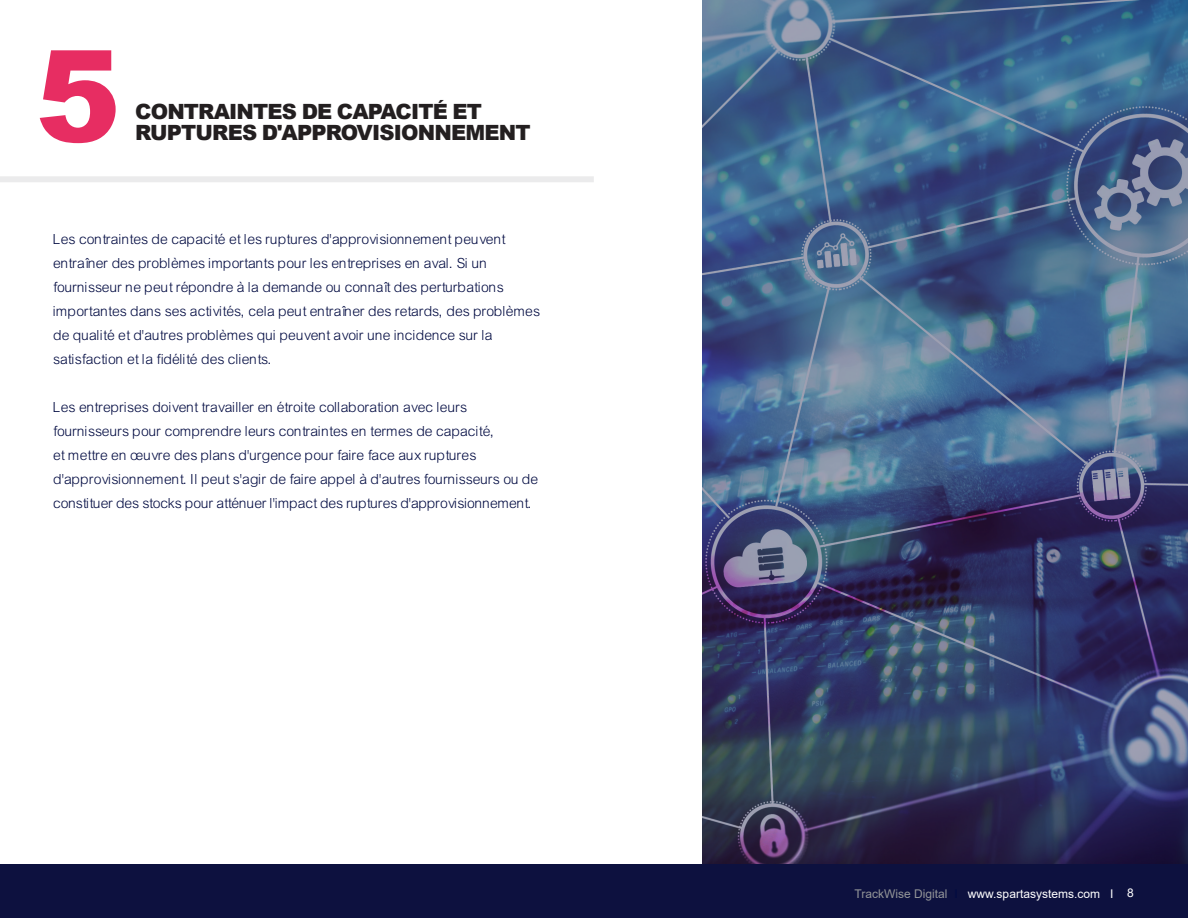
<style>
.page{position:relative;width:1188px;height:918px;background:#fff}
.page>*{position:absolute;margin:0;border:0;box-sizing:border-box;transform-origin:0 0}
.t1{font:900 127.5px "Arial";color:#e72d62}
.Bodycopy{font:900 21px/21px "Arial";letter-spacing:-.04em;color:#231f20}
.Bodycopy-2{font:15px/24px "Arial Lgt";color:#000a41}
.t2{font:12px "Arial";color:#fff}
.s1{color:#939598}
.s2{color:#000a41}
</style>
<div class="page">
<div style="left:0;top:864px;width:1188px;height:54px;background:#0d113f"></div>
<svg style="left:702px;top:0;width:486px;height:864px;background:#3f547c"></svg>
<div style="left:0;top:176px;width:594px;height:6px;background:#ebebec"></div>
<p class="t1" style="left:36px;top:4px;width:87px">5</p>
<p class="Bodycopy" style="left:135px;top:101px;width:397px">CONTRAINTES DE CAPACITÉ ET<br>RUPTURES D'APPROVISIONNEMENT</p>
<p class="Bodycopy-2" style="left:54px;top:227px;width:488px">Les contraintes de capacité et les ruptures d'approvisionnement peuvent entraîner des problèmes importants pour les entreprises en aval. Si un fournisseur ne peut répondre à la demande ou connaît des perturbations importantes dans ses activités, cela peut entraîner des retards, des problèmes de qualité et d'autres problèmes qui peuvent avoir une incidence sur la satisfaction et la fidélité des clients.</p>
<p class="Bodycopy-2" style="left:54px;top:395px;width:486px">Les entreprises doivent travailler en étroite collaboration avec leurs fournisseurs pour comprendre leurs contraintes en termes de capacité,<br>et mettre en œuvre des plans d'urgence pour faire face aux ruptures d'approvisionnement. Il peut s'agir de faire appel à d'autres fournisseurs ou de constituer des stocks pour atténuer l'impact des ruptures d'approvisionnement.</p>
<p class="t2" style="left:854px;top:886px;width:281px"><span class="s1">TrackWise Digital</span> <span class="s2">I</span> www.spartasystems.com I 8</p>
</div>
